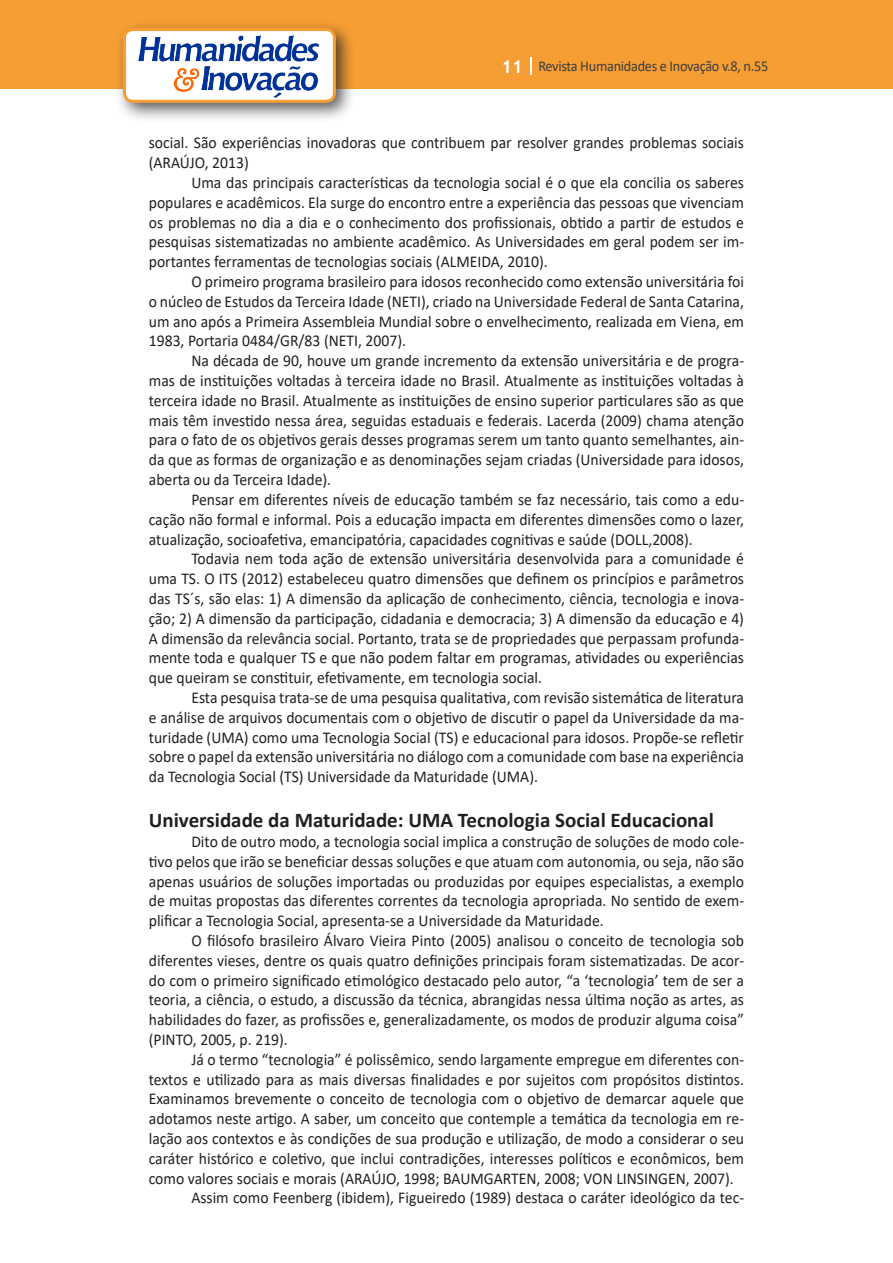
<style>
.page{position:relative;width:893px;height:1263px;background:#fff}
.page>*{position:absolute;margin:0;border:0;box-sizing:border-box;transform-origin:0 0}
.Titulo_2{font:700 21px "Calibri";color:#231f20}
.Texto{font:16.5px/19.8px "Calibri";color:#231f20;text-align:justify;scale:.95 1}
.t1{font:15px "Calibri";letter-spacing:-.02em;color:#3e3e3f;scale:.95 1}
.s1{font-family:"Trebuchet MS";font-weight:700;font-size:18px;color:#fff}
</style>
<div class="page">
<div style="left:0;top:0;width:893px;height:88px;background:#f69e34"></div>
<svg style="left:530px;top:57px;width:2px;height:18px"></svg>
<div style="left:115px;top:20px;width:241px;height:103px;background:#231f20;opacity:.75"></div>
<div style="left:125px;top:30px;width:209px;height:71px;background:#fff;border-radius:9px"></div>
<img style="left:138px;top:35px;width:181px;height:62px">
<div style="left:123px;top:28px;width:213px;height:75px;border:3px solid #f69e34;border-radius:9px"></div>
<p class="t1" style="left:501px;top:56px;width:282px"><span class="s1">11</span> Revista Humanidades e Inovação v.8, n.55</p>
<p class="Texto" style="left:149px;top:133px;width:628px">social. São experiências inovadoras que contribuem par resolver grandes problemas sociais (ARAÚJO, 2013)</p>
<p class="Texto" style="left:149px;top:172px;width:628px;text-indent:43px">Uma das principais características da tecnologia social é o que ela concilia os saberes populares e acadêmicos. Ela surge do encontro entre a experiência das pessoas que vivenciam os problemas no dia a dia e o conhecimento dos profissionais, obtido a partir de estudos e pesquisas sistematizadas no ambiente acadêmico. As Universidades em geral podem ser im&shy;portantes ferramentas de tecnologias sociais (ALMEIDA, 2010).</p>
<p class="Texto" style="left:149px;top:271px;width:628px;text-indent:43px">O primeiro programa brasileiro para idosos reconhecido como extensão universitária foi o núcleo de Estudos da Terceira Idade (NETI), criado na Universidade Federal de Santa Catarina, um ano após a Primeira Assembleia Mundial sobre o envelhecimento, realizada em Viena, em 1983, Portaria 0484/GR/83 (NETI, 2007).</p>
<p class="Texto" style="left:149px;top:350px;width:628px;text-indent:43px">Na década de 90, houve um grande incremento da extensão universitária e de progra&shy;mas de instituições voltadas à terceira idade no Brasil. Atualmente as instituições voltadas à terceira idade no Brasil. Atualmente as instituições de ensino superior particulares são as que mais têm investido nessa área, seguidas estaduais e federais. Lacerda (2009) chama atenção para o fato de os objetivos gerais desses programas serem um tanto quanto semelhantes, ain&shy;da que as formas de organização e as denominações sejam criadas (Universidade para idosos, aberta ou da Terceira Idade).</p>
<p class="Texto" style="left:149px;top:489px;width:628px;text-indent:43px">Pensar em diferentes níveis de educação também se faz necessário, tais como a edu&shy;cação não formal e informal. Pois a educação impacta em diferentes dimensões como o lazer, atualização, socioafetiva, emancipatória, capacidades cognitivas e saúde (DOLL,2008).</p>
<p class="Texto" style="left:149px;top:548px;width:628px;text-indent:43px">Todavia nem toda ação de extensão universitária desenvolvida para a comunidade é uma TS. O ITS (2012) estabeleceu quatro dimensões que definem os princípios e parâmetros das TS´s, são elas: 1) A dimensão da aplicação de conhecimento, ciência, tecnologia e inova&shy;ção; 2) A dimensão da participação, cidadania e democracia; 3) A dimensão da educação e 4)<br>A dimensão da relevância social. Portanto, trata se de propriedades que perpassam profunda&shy;mente toda e qualquer TS e que não podem faltar em programas, atividades ou experiências que queiram se constituir, efetivamente, em tecnologia social.</p>
<p class="Texto" style="left:149px;top:687px;width:628px;text-indent:43px">Esta pesquisa trata-se de uma pesquisa qualitativa, com revisão sistemática de literatura e análise de arquivos documentais com o objetivo de discutir o papel da Universidade da ma&shy;turidade (UMA) como uma Tecnologia Social (TS) e educacional para idosos. Propõe-se refletir sobre o papel da extensão universitária no diálogo com a comunidade com base na experiência da Tecnologia Social (TS) Universidade da Maturidade (UMA).</p>
<p class="Titulo_2" style="left:149px;top:805px;width:567px">Universidade da Maturidade: UMA Tecnologia Social Educacional</p>
<p class="Texto" style="left:149px;top:831px;width:628px;text-indent:43px">Dito de outro modo, a tecnologia social implica a construção de soluções de modo cole&shy;tivo pelos que irão se beneficiar dessas soluções e que atuam com autonomia, ou seja, não são apenas usuários de soluções importadas ou produzidas por equipes especialistas, a exemplo de muitas propostas das diferentes correntes da tecnologia apropriada. No sentido de exem&shy;plificar a Tecnologia Social, apresenta-se a Universidade da Maturidade.</p>
<p class="Texto" style="left:149px;top:930px;width:628px;text-indent:43px">O filósofo brasileiro Álvaro Vieira Pinto (2005) analisou o conceito de tecnologia sob diferentes vieses, dentre os quais quatro definições principais foram sistematizadas. De acor&shy;do com o primeiro significado etimológico destacado pelo autor, “a ‘tecnologia’ tem de ser a teoria, a ciência, o estudo, a discussão da técnica, abrangidas nessa última noção as artes, as habilidades do fazer, as profissões e, generalizadamente, os modos de produzir alguma coisa” (PINTO, 2005, p. 219).</p>
<p class="Texto" style="left:149px;top:1049px;width:628px;text-indent:43px">Já o termo “tecnologia” é polissêmico, sendo largamente empregue em diferentes con&shy;textos e utilizado para as mais diversas finalidades e por sujeitos com propósitos distintos.<br>Examinamos brevemente o conceito de tecnologia com o objetivo de demarcar aquele que adotamos neste artigo. A saber, um conceito que contemple a temática da tecnologia em re&shy;lação aos contextos e às condições de sua produção e utilização, de modo a considerar o seu caráter histórico e coletivo, que inclui contradições, interesses políticos e econômicos, bem como valores sociais e morais (ARAÚJO, 1998; BAUMGARTEN, 2008; VON LINSINGEN, 2007).</p>
<p class="Texto" style="left:191px;top:1187px;width:583px">Assim como Feenberg (ibidem), Figueiredo (1989) destaca o caráter ideológico da tec-</p>
</div>
